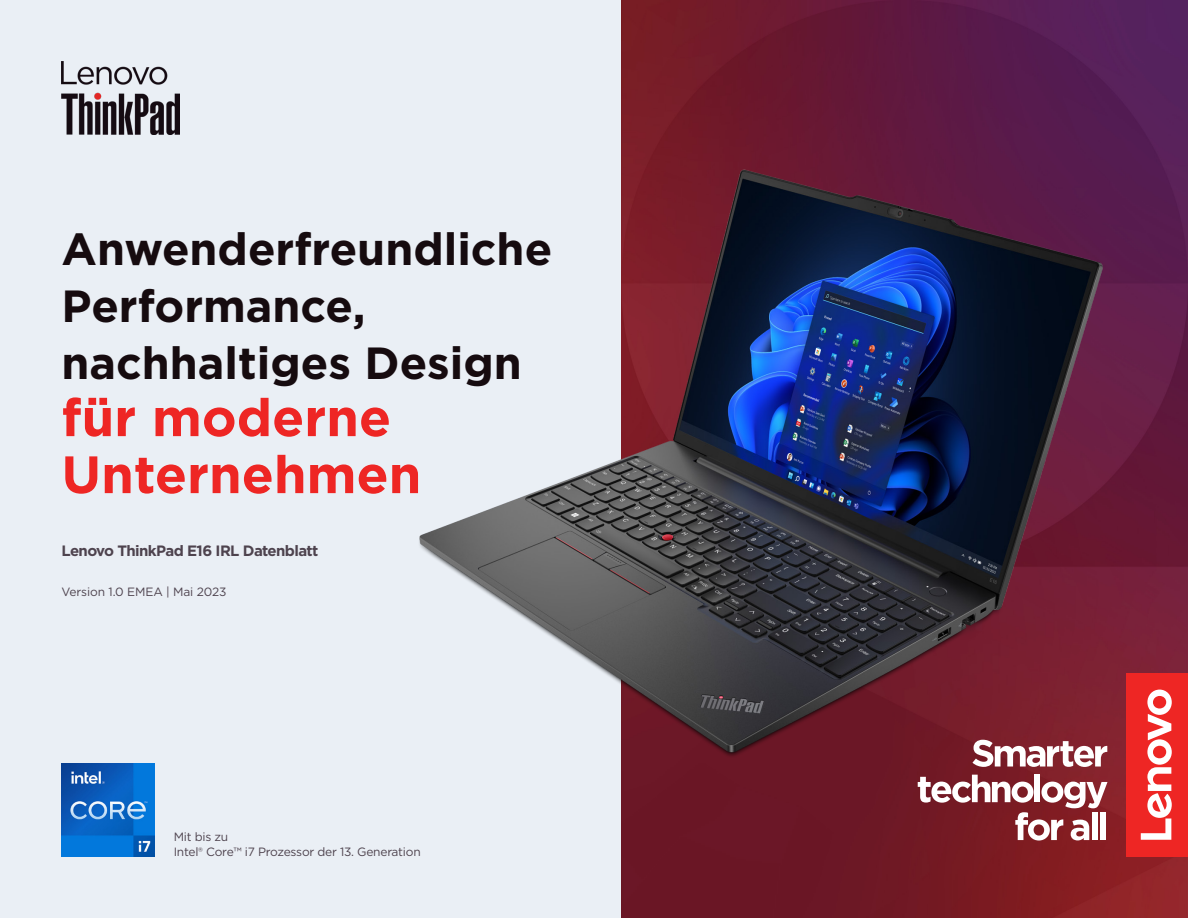
<style>
.page{position:relative;width:1188px;height:918px;background:#eaeff5}
.page>*{position:absolute;margin:0;border:0;box-sizing:border-box;transform-origin:0 0}
.t1{font:700 52.5px/57px "Gotham";color:#ee2624}
.t2{font:700 45px/57px "Gotham";color:#160b0f}
.Product_name{font:700 15px "Gotham";letter-spacing:-.04em;color:#4e434e}
.Intel_Brand_text_men{font:12px/15px "Gotham";letter-spacing:-.02em;color:#4e434e}
.Version{font:12px "Gotham";letter-spacing:-.01em;color:#4e434e}
</style>
<div class="page">
<img style="left:621px;top:0;width:567px;height:918px">
<div style="left:1127px;top:673px;width:61px;height:184px;background:#ee2624"></div>
<svg style="left:1154px;top:690px;width:18px;height:150px"></svg>
<img style="left:62px;top:62px;width:117px;height:73px">
<img style="left:419px;top:119px;width:735px;height:771px">
<img style="left:61px;top:763px;width:93px;height:93px">
<p class="t2" style="left:62px;top:220px;width:492px">Anwenderfreundliche<br>Performance, nachhaltiges Design</p>
<p class="t1" style="left:62px;top:389px;width:361px">für moderne<br>Unternehmen</p>
<p class="Product_name" style="left:62px;top:541px;width:258px">Lenovo ThinkPad E16 IRL Datenblatt</p>
<p class="Version" style="left:62px;top:584px;width:167px">Version 1.0 EMEA | Mai 2023</p>
<p class="Intel_Brand_text_men" style="left:174px;top:829px;width:249px">Mit bis zu<br>Intel® Core™ i7 Prozessor der 13. Generation</p>
</div>
